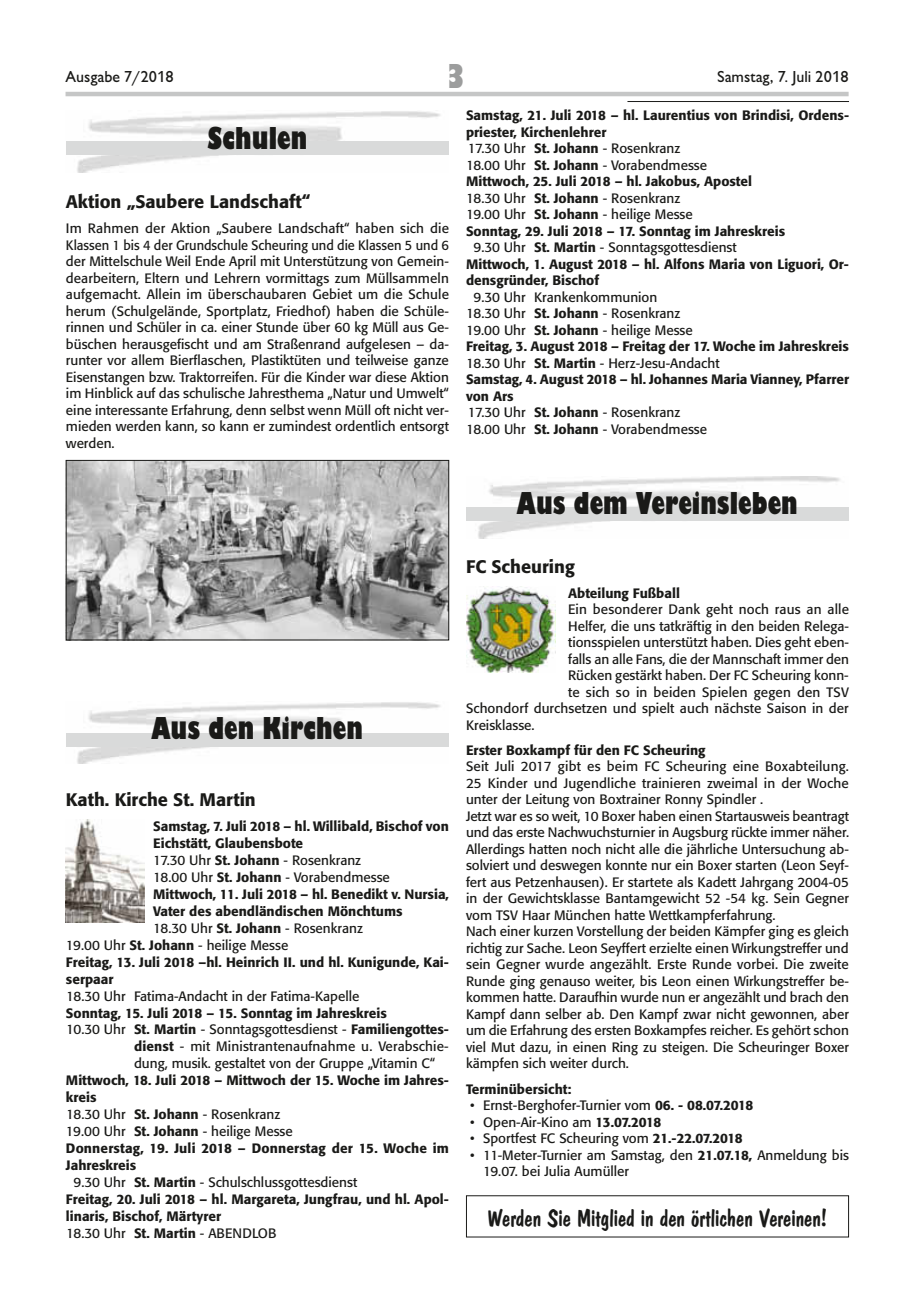
<style>
.page{position:relative;width:915px;height:1297px;background:#fff}
.page>*{position:absolute;margin:0;border:0;box-sizing:border-box;transform-origin:0 0}
.t1{font:800 condensed 36px "Giltus T";color:#9c9d9d}
.t2{font:800 condensed 33px "Giltus T";color:#1a1a18}
.t3{font:24px "Dom Casual D";color:#1a1a18}
.t4{font:500 18px "Formata";color:#1a1a18}
.t5{font:500 16.5px "Giltus T";color:#1a1a18}
.t6{font:13.5px/16.5px "Formata";color:#1a1a18}
.t7{font:500 13.5px/16.5px "Formata";color:#1a1a18}
.s1{font-weight:500}
.s2{font-weight:400}
</style>
<div class="page">
<hr style="left:65px;top:92px;width:783px;height:4px;background:#c5c6c6">
<hr style="left:627px;top:101px;width:221px;height:1px;background:#1a1a18">
<img style="left:66px;top:111px;width:382px;height:61px">
<div style="left:66px;top:142px;width:382px;height:13px;background:#d9dada"></div>
<img style="left:68px;top:462px;width:379px;height:176px">
<div style="left:66px;top:460px;width:383px;height:180px;border:1px solid #1a1a18"></div>
<img style="left:66px;top:702px;width:382px;height:61px">
<div style="left:66px;top:733px;width:382px;height:13px;background:#d9dada"></div>
<img style="left:66px;top:819px;width:78px;height:103px">
<img style="left:466px;top:476px;width:382px;height:62px">
<div style="left:466px;top:508px;width:382px;height:13px;background:#d9dada"></div>
<img style="left:466px;top:586px;width:89px;height:86px">
<p class="t5" style="left:65px;top:67px;width:110px">Ausgabe 7/2018</p>
<h1 class="t1" style="left:447px;top:55px;width:19px">3</h1>
<p class="t5" style="left:716px;top:67px;width:133px">Samstag, 7. Juli 2018</p>
<h2 class="t2" style="left:207px;top:118px;width:102px">Schulen</h2>
<p class="t7" style="left:466px;top:107px;width:384px">Samstag, 21. Juli 2018 – hl. Laurentius von Brindisi, Ordens-</p>
<p class="t7" style="left:466px;top:124px;width:142px">priester, Kirchenlehrer</p>
<p class="t6" style="left:467px;top:140px;width:214px">17.30 Uhr <span class="s1">St. Johann</span> - Rosenkranz</p>
<p class="t6" style="left:466px;top:157px;width:242px">18.00 Uhr <span class="s1">St. Johann</span> - Vorabendmesse</p>
<p class="t7" style="left:466px;top:173px;width:287px">Mittwoch, 25. Juli 2018 – hl. Jakobus, Apostel</p>
<p class="t6" style="left:466px;top:190px;width:216px">18.30 Uhr <span class="s1">St. Johann</span> - Rosenkranz</p>
<p class="t6" style="left:466px;top:206px;width:228px">19.00 Uhr <span class="s1">St. Johann</span> - heilige Messe</p>
<p class="t7" style="left:466px;top:223px;width:320px">Sonntag, 29. Juli 2018 – 17. Sonntag im Jahreskreis</p>
<p class="t6" style="left:473px;top:239px;width:265px">9.30 Uhr <span class="s1">St. Martin</span> - Sonntagsgottesdienst</p>
<p class="t7" style="left:466px;top:256px;width:384px">Mittwoch, 1. August 2018 – hl. Alfons Maria von Liguori, Or-</p>
<p class="t7" style="left:466px;top:272px;width:135px">densgründer, Bischof</p>
<p class="t7" style="left:466px;top:289px;width:384px;text-indent:7px"><span class="s2">9.30 Uhr Krankenkommunion<br>18.30 Uhr</span> St. Johann <span class="s2">- Rosenkranz<br>19.00 Uhr</span> St. Johann <span class="s2">- heilige Messe<br></span>Freitag, 3. August 2018 – Freitag der 17. Woche im Jahreskreis <span class="s2">18.30 Uhr</span> St. Martin <span class="s2">- Herz-Jesu-Andacht<br></span>Samstag, 4. August 2018 – hl. Johannes Maria Vianney, Pfarrer von Ars<br><span class="s2">17.30 Uhr</span> St. Johann <span class="s2">- Rosenkranz<br>18.00 Uhr</span> St. Johann <span class="s2">- Vorabendmesse</span></p>
<h3 class="t4" style="left:66px;top:191px;width:246px">Aktion „Saubere Landschaft“</h3>
<p class="t6" style="left:66px;top:220px;width:384px;text-align:justify">Im Rahmen der Aktion „Saubere Landschaft“ haben sich die Klassen 1 bis 4 der Grundschule Scheuring und die Klassen 5 und 6 der Mittelschule Weil Ende April mit Unterstützung von Gemein&shy;dearbeitern, Eltern und Lehrern vormittags zum Müllsammeln aufgemacht. Allein im überschaubaren Gebiet um die Schule herum (Schulgelände, Sportplatz, Friedhof) haben die Schüle&shy;rinnen und Schüler in ca. einer Stunde über 60 kg Müll aus Ge&shy;büschen herausgefischt und am Straßenrand aufgelesen – da&shy;runter vor allem Bierflaschen, Plastiktüten und teilweise ganze Eisenstangen bzw. Traktorreifen. Für die Kinder war diese Aktion im Hinblick auf das schulische Jahresthema „Natur und Umwelt“ eine interessante Erfahrung, denn selbst wenn Müll oft nicht ver&shy;mieden werden kann, so kann er zumindest ordentlich entsorgt werden.</p>
<h2 class="t2" style="left:516px;top:484px;width:282px">Aus dem Vereinsleben</h2>
<h2 class="t2" style="left:151px;top:709px;width:213px">Aus den Kirchen</h2>
<h3 class="t4" style="left:66px;top:788px;width:191px">Kath. Kirche St. Martin</h3>
<p class="t7" style="left:153px;top:818px;width:297px">Samstag, 7. Juli 2018 – hl. Willibald, Bischof von</p>
<p class="t7" style="left:153px;top:835px;width:151px">Eichstätt, Glaubensbote</p>
<p class="t6" style="left:153px;top:852px;width:209px">17.30 Uhr <span class="s1">St. Johann</span> - Rosenkranz</p>
<p class="t6" style="left:153px;top:869px;width:238px">18.00 Uhr <span class="s1">St. Johann</span> - Vorabendmesse</p>
<p class="t7" style="left:153px;top:886px;width:297px">Mittwoch, 11. Juli 2018 – hl. Benedikt v. Nursia,</p>
<p class="t7" style="left:153px;top:903px;width:251px">Vater des abendländischen Mönchtums</p>
<p class="t6" style="left:153px;top:920px;width:211px">18.30 Uhr <span class="s1">St. Johann</span> - Rosenkranz</p>
<p class="t6" style="left:66px;top:937px;width:224px">19.00 Uhr <span class="s1">St. Johann</span> - heilige Messe</p>
<p class="t7" style="left:66px;top:953px;width:384px">Freitag, 13. Juli 2018 –hl. Heinrich II. und hl. Kunigunde, Kai-</p>
<p class="t7" style="left:66px;top:970px;width:49px">serpaar</p>
<p class="t6" style="left:66px;top:987px;width:295px">18.30 Uhr Fatima-Andacht in der Fatima-Kapelle</p>
<p class="t7" style="left:66px;top:1004px;width:322px">Sonntag, 15. Juli 2018 – 15. Sonntag im Jahreskreis</p>
<p class="t6" style="left:66px;top:1021px;width:384px">10.30 Uhr <span class="s1">St. Martin</span> - Sonntagsgottesdienst - <span class="s1">Familiengottes-</span></p>
<p class="t6" style="left:134px;top:1038px;width:316px"><span class="s1">dienst</span> - mit Ministrantenaufnahme u. Verabschie-</p>
<p class="t6" style="left:134px;top:1055px;width:302px">dung, musik. gestaltet von der Gruppe „Vitamin C“</p>
<p class="t7" style="left:66px;top:1072px;width:384px">Mittwoch, 18. Juli 2018 – Mittwoch der 15. Woche im Jahres-</p>
<p class="t7" style="left:66px;top:1089px;width:32px">kreis</p>
<p class="t6" style="left:66px;top:1106px;width:216px">18.30 Uhr <span class="s1">St. Johann</span> - Rosenkranz</p>
<p class="t6" style="left:66px;top:1123px;width:228px">19.00 Uhr <span class="s1">St. Johann</span> - heilige Messe</p>
<p class="t7" style="left:66px;top:1140px;width:384px">Donnerstag, 19. Juli 2018 – Donnerstag der 15. Woche im</p>
<p class="t7" style="left:66px;top:1157px;width:72px">Jahreskreis</p>
<p class="t6" style="left:73px;top:1174px;width:285px">9.30 Uhr <span class="s1">St. Martin</span> - Schulschlussgottesdienst</p>
<p class="t7" style="left:66px;top:1191px;width:384px">Freitag, 20. Juli 2018 – hl. Margareta, Jungfrau, und hl. Apol-</p>
<p class="t7" style="left:66px;top:1208px;width:156px">linaris, Bischof, Märtyrer</p>
<p class="t6" style="left:66px;top:1224px;width:212px">18.30 Uhr <span class="s1">St. Martin</span> - ABENDLOB</p>
<h3 class="t4" style="left:466px;top:555px;width:110px">FC Scheuring</h3>
<p class="t7" style="left:568px;top:584px;width:113px">Abteilung Fußball</p>
<p class="t6" style="left:568px;top:601px;width:282px">Ein besonderer Dank geht noch raus an alle</p>
<p class="t6" style="left:568px;top:617px;width:282px">Helfer, die uns tatkräftig in den beiden Relega-</p>
<p class="t6" style="left:568px;top:634px;width:282px">tionsspielen unterstützt haben. Dies geht eben-</p>
<p class="t6" style="left:568px;top:650px;width:282px">falls an alle Fans, die der Mannschaft immer den</p>
<p class="t6" style="left:568px;top:667px;width:282px">Rücken gestärkt haben. Der FC Scheuring konn-</p>
<p class="t6" style="left:568px;top:683px;width:282px">te sich so in beiden Spielen gegen den TSV</p>
<p class="t6" style="left:466px;top:700px;width:384px">Schondorf durchsetzen und spielt auch nächste Saison in der</p>
<p class="t6" style="left:466px;top:716px;width:70px">Kreisklasse.</p>
<p class="t7" style="left:466px;top:742px;width:241px">Erster Boxkampf für den FC Scheuring</p>
<p class="t6" style="left:466px;top:758px;width:384px">Seit Juli 2017 gibt es beim FC Scheuring eine Boxabteilung.<br>25 Kinder und Jugendliche trainieren zweimal in der Woche unter der Leitung von Boxtrainer Ronny Spindler .<br>Jetzt war es so weit, 10 Boxer haben einen Startausweis beantragt und das erste Nachwuchsturnier in Augsburg rückte immer näher.<br>Allerdings hatten noch nicht alle die jährliche Untersuchung ab&shy;solviert und deswegen konnte nur ein Boxer starten (Leon Seyf&shy;fert aus Petzenhausen). Er startete als Kadett Jahrgang 2004-05 in der Gewichtsklasse Bantamgewicht 52 -54 kg. Sein Gegner vom TSV Haar München hatte Wettkampferfahrung.<br>Nach einer kurzen Vorstellung der beiden Kämpfer ging es gleich richtig zur Sache. Leon Seyffert erzielte einen Wirkungstreffer und sein Gegner wurde angezählt. Erste Runde vorbei. Die zweite Runde ging genauso weiter, bis Leon einen Wirkungstreffer be&shy;kommen hatte. Daraufhin wurde nun er angezählt und brach den Kampf dann selber ab. Den Kampf zwar nicht gewonnen, aber um die Erfahrung des ersten Boxkampfes reicher. Es gehört schon viel Mut dazu, in einen Ring zu steigen. Die Scheuringer Boxer kämpfen sich weiter durch.</p>
<p class="t7" style="left:466px;top:1081px;width:107px">Terminübersicht:</p>
<p class="t6" style="left:470px;top:1097px;width:285px">• Ernst-Berghofer-Turnier vom <span class="s1">06. - 08.07.2018</span></p>
<p class="t6" style="left:470px;top:1114px;width:193px">• Open-Air-Kino am <span class="s1">13.07.2018</span></p>
<p class="t6" style="left:470px;top:1130px;width:274px">• Sportfest FC Scheuring vom <span class="s1">21.-22.07.2018</span></p>
<p class="t6" style="left:483px;top:1147px;width:367px;text-indent:-13px">• 11-Meter-Turnier am Samstag, den <span class="s1">21.07.18,</span> Anmeldung bis<br>19.07. bei Julia Aumüller</p>
<h3 class="t3" style="left:487px;top:1203px;width:341px">Werden Sie Mitglied in den örtlichen Vereinen!</h3>
</div>
